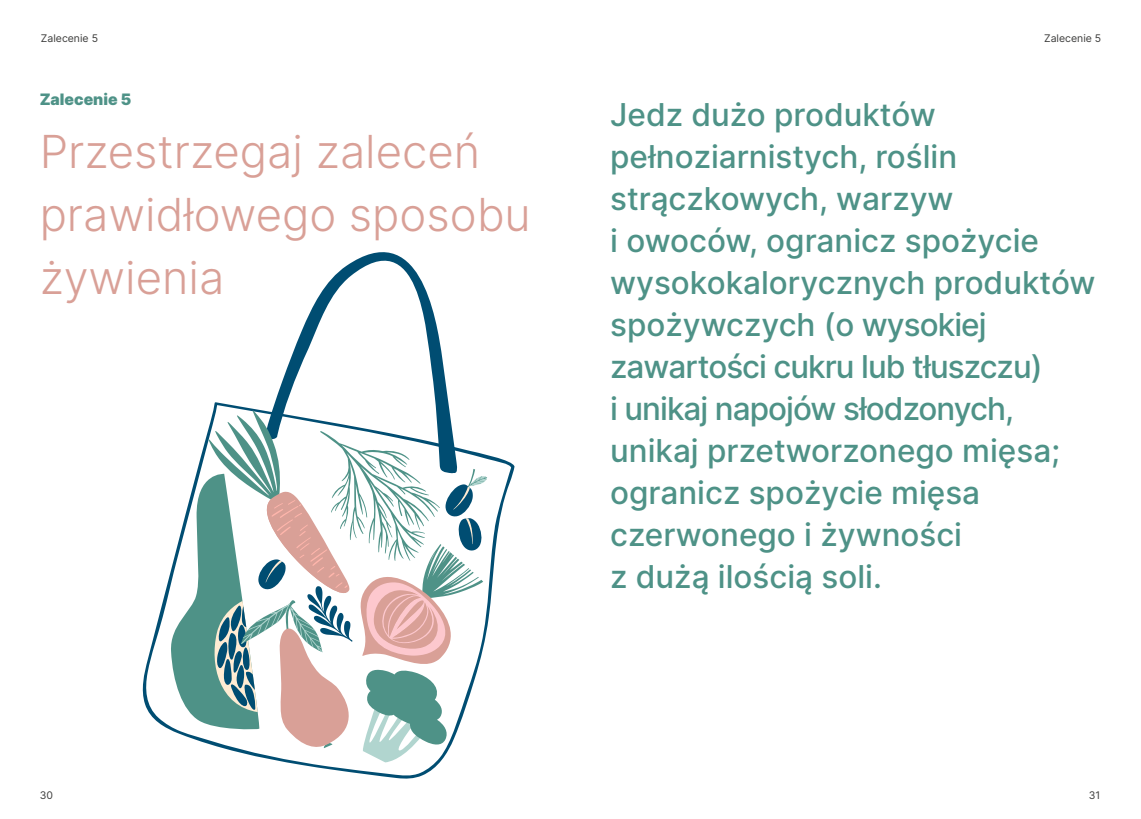
<style>
.page{position:relative;width:1141px;height:819px;background:#fff}
.page>*{position:absolute;margin:0;border:0;box-sizing:border-box;transform-origin:0 0}
.t1{font:45.5px/63px "Inter Light BETA";color:#d9a097}
.t2{font:500 31.5px/42px "Inter";color:#4e9287}
.t3{font:900 15.75px "Inter";color:#4e9287}
.t4{font:10.5px "Inter";color:#3c3c3b}
</style>
<div class="page">
<svg style="left:142px;top:402px;width:372px;height:377px"></svg>
<svg style="left:264px;top:252px;width:194px;height:157px"></svg>
<svg style="left:170px;top:409px;width:317px;height:353px"></svg>
<p class="t4" style="left:41px;top:31px;width:59px">Zalecenie 5</p>
<p class="t3" style="left:40px;top:88px;width:93px">Zalecenie 5</p>
<h1 class="t1" style="left:40px;top:119px;width:493px">Przestrzegaj zaleceń prawidłowego sposobu żywienia</h1>
<p class="t4" style="left:40px;top:787px;width:15px">30</p>
<p class="t4" style="left:1044px;top:31px;width:59px">Zalecenie 5</p>
<p class="t2" style="left:610px;top:93px;width:487px">Jedz dużo produktów pełnoziarnistych, roślin strączkowych, warzyw<br>i owoców, ogranicz spożycie wysokokalorycznych produktów spożywczych (o wysokiej zawartości cukru lub tłuszczu)<br>i unikaj napojów słodzonych, unikaj przetworzonego mięsa; ogranicz spożycie mięsa czerwonego i żywności<br>z dużą ilością soli.</p>
<p class="t4" style="left:1089px;top:787px;width:13px">31</p>
</div>
